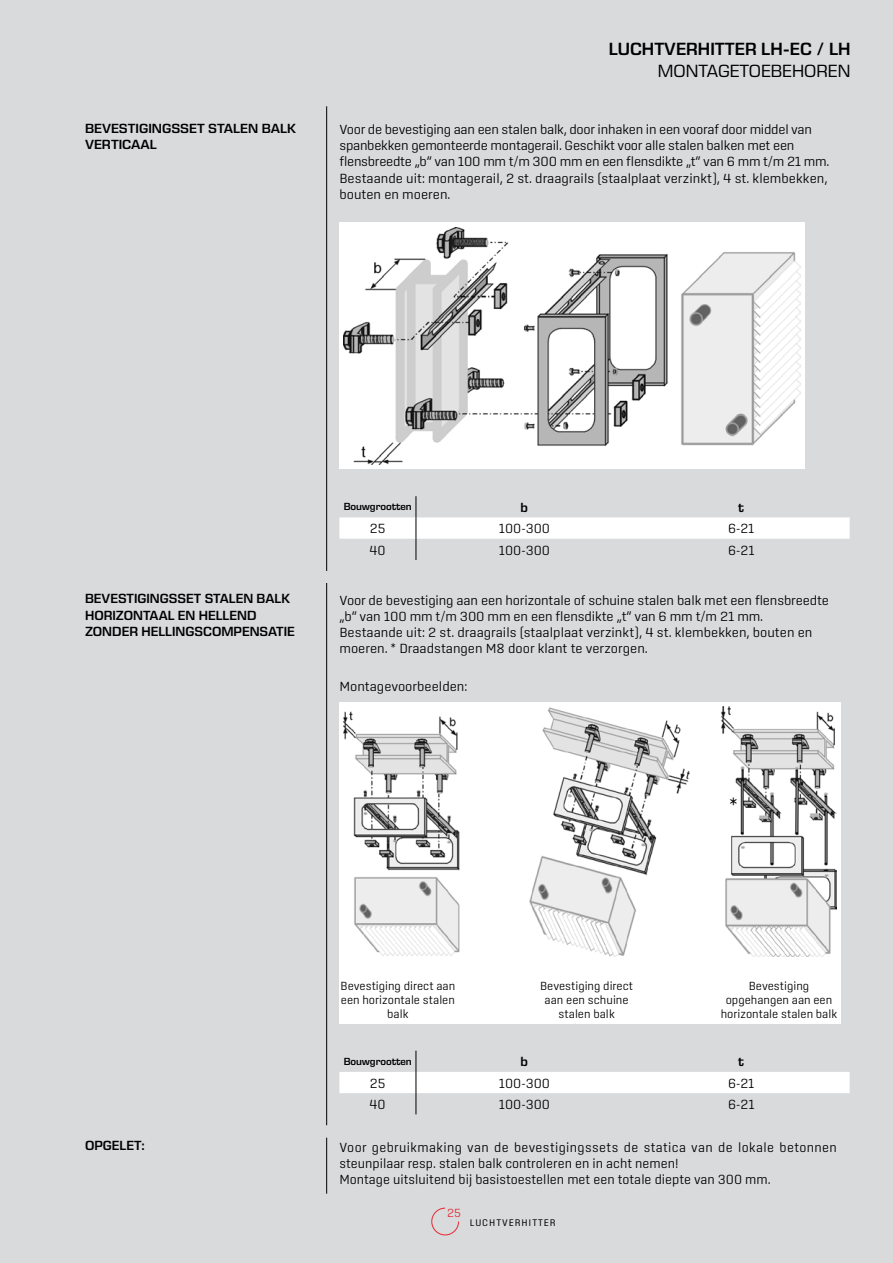
<style>
.page{position:relative;width:893px;height:1263px;background:#d9dadb}
.page>*{position:absolute;margin:0;border:0;box-sizing:border-box;transform-origin:0 0}
.t1{font:300 22.5px "Center";color:#000}
.t2{font:600 18px "Eurostile Next LT Pro";color:#000}
.t3{font:18px "Eurostile Next LT Pro";color:#000}
.t4{font:300 13.5px/16.2px "Center";color:#000}
.t5{font:300 13.5px/16.2px "Center";letter-spacing:-.02em;color:#000}
.t6{font:600 13.5px/16.2px "Eurostile Next LT Pro";color:#000}
.t7{font:300 12px/14.4px "Center";color:#000;text-align:center}
.t8{font:300 12px "Center";color:#e42934}
.t9{font:600 10.5px "Eurostile Next LT Pro";letter-spacing:-.01em;color:#000}
.t10{font:9.75px "Center";letter-spacing:.095em;color:#000}
</style>
<div class="page">
<svg style="left:431px;top:1207px;width:28px;height:29px"></svg>
<hr style="left:326px;top:106px;width:1px;height:465px;background:#000">
<hr style="left:326px;top:583px;width:1px;height:542px;background:#000">
<hr style="left:326px;top:1137px;width:1px;height:57px;background:#000">
<div style="left:339px;top:223px;width:466px;height:246px;background:#fff"></div>
<img style="left:344px;top:227px;width:457px;height:238px">
<svg style="left:339px;top:496px;width:511px;height:64px"></svg>
<div style="left:339px;top:702px;width:502px;height:321px;background:#fff"></div>
<img style="left:344px;top:706px;width:493px;height:250px">
<svg style="left:339px;top:1051px;width:511px;height:63px"></svg>
<h2 class="t2" style="left:609px;top:39px;width:243px">LUCHTVERHITTER LH-EC / LH</h2>
<h2 class="t3" style="left:658px;top:61px;width:194px">MONTAGETOEBEHOREN</h2>
<p class="t6" style="left:85px;top:120px;width:213px">BEVESTIGINGSSET STALEN BALK<br>VERTICAAL</p>
<p class="t5" style="left:339px;top:121px;width:492px">Voor de bevestiging aan een stalen balk, door inhaken in een vooraf door middel van spanbekken gemonteerde montagerail. Geschikt voor alle stalen balken met een flensbreedte „b“ van 100 mm t/m 300 mm en een flensdikte „t“ van 6 mm t/m 21 mm.<br>Bestaande uit: montagerail, 2 st. draagrails (staalplaat verzinkt), 4 st. klembekken, bouten en moeren.</p>
<p class="t9" style="left:344px;top:501px;width:70px">Bouwgrootten</p>
<p class="t6" style="left:521px;top:499px;width:9px">b</p>
<p class="t6" style="left:738px;top:499px;width:7px">t</p>
<p class="t4" style="left:370px;top:520px;width:17px">25</p>
<p class="t4" style="left:499px;top:520px;width:53px">100-300</p>
<p class="t4" style="left:728px;top:520px;width:28px">6-21</p>
<p class="t4" style="left:370px;top:542px;width:18px">40</p>
<p class="t4" style="left:499px;top:542px;width:53px">100-300</p>
<p class="t4" style="left:728px;top:542px;width:28px">6-21</p>
<p class="t6" style="left:85px;top:591px;width:211px">BEVESTIGINGSSET STALEN BALK<br>HORIZONTAAL EN HELLEND<br>ZONDER HELLINGSCOMPENSATIE</p>
<p class="t4" style="left:339px;top:592px;width:491px">Voor de bevestiging aan een horizontale of schuine stalen balk met een flensbreedte „b“ van 100 mm t/m 300 mm en een flensdikte „t“ van 6 mm t/m 21 mm.<br>Bestaande uit: 2 st. draagrails (staalplaat verzinkt), 4 st. klembekken, bouten en moeren. * Draadstangen M8 door klant te verzorgen.</p>
<p class="t4" style="left:339px;top:678px;width:130px">Montagevoorbeelden:</p>
<h1 class="t1" style="left:729px;top:793px;width:10px">*</h1>
<p class="t7" style="left:341px;top:978px;width:116px">Bevestiging direct aan een horizontale stalen balk</p>
<p class="t7" style="left:540px;top:978px;width:94px">Bevestiging direct aan een schuine stalen balk</p>
<p class="t7" style="left:721px;top:978px;width:118px">Bevestiging opgehangen aan een horizontale stalen balk</p>
<p class="t9" style="left:344px;top:1055px;width:70px">Bouwgrootten</p>
<p class="t6" style="left:521px;top:1053px;width:9px">b</p>
<p class="t6" style="left:738px;top:1053px;width:7px">t</p>
<p class="t4" style="left:370px;top:1075px;width:17px">25</p>
<p class="t4" style="left:499px;top:1075px;width:53px">100-300</p>
<p class="t4" style="left:728px;top:1075px;width:28px">6-21</p>
<p class="t4" style="left:370px;top:1096px;width:18px">40</p>
<p class="t4" style="left:499px;top:1096px;width:53px">100-300</p>
<p class="t4" style="left:728px;top:1096px;width:28px">6-21</p>
<p class="t6" style="left:85px;top:1138px;width:61px">OPGELET:</p>
<p class="t4" style="left:339px;top:1139px;width:499px">Voor gebruikmaking van de bevestigingssets de statica van de lokale betonnen steunpilaar resp. stalen balk controleren en in acht nemen!<br>Montage uitsluitend bij basistoestellen met een totale diepte van 300 mm.</p>
<p class="t8" style="left:447px;top:1206px;width:15px">25</p>
<p class="t10" style="left:470px;top:1217px;width:87px">LUCHTVERHITTER</p>
</div>
